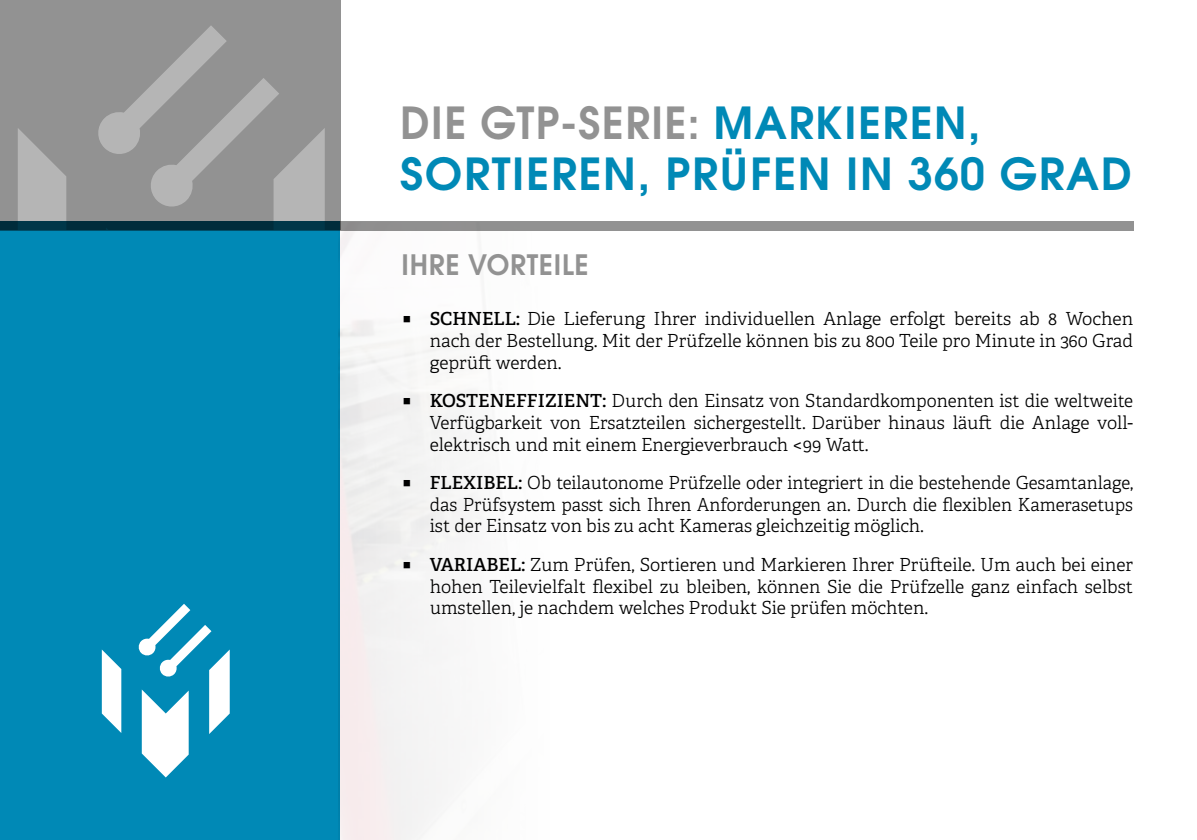
<style>
.page{position:relative;width:1197px;height:840px;background:#fff}
.page>*{position:absolute;margin:0;border:0;box-sizing:border-box;transform-origin:0 0}
.t1{font:700 44px/50px "Te X Gyre Adventor";letter-spacing:.035em;color:#0089b6}
.t2{font:700 28px "Te X Gyre Adventor";letter-spacing:.025em;color:#929292}
.t3{font:300 18px/21.6px "Adelle";color:#000;text-align:justify}
.s1{color:#929292}
.s2{font-weight:600}
</style>
<div class="page">
<div style="left:0;top:0;width:340px;height:230px;background:#929292"></div>
<svg style="left:18px;top:128px;width:48px;height:93px"></svg>
<svg style="left:98px;top:26px;width:227px;height:195px"></svg>
<div style="left:0;top:221px;width:340px;height:618px;background:#0089b6"></div>
<svg style="left:102px;top:649px;width:19px;height:83px"></svg>
<svg style="left:138px;top:604px;width:92px;height:173px"></svg>
<svg style="left:0;top:221px;width:1133px;height:9px;background:#657378"></svg>
<h1 class="t1" style="left:400px;top:94px;width:733px"><span class="s1">DIE GTP-SERIE:</span> MARKIEREN,<br>SORTIEREN, PRÜFEN IN 360 GRAD</h1>
<h2 class="t2" style="left:401px;top:240px;width:189px">IHRE VORTEILE</h2>
<p class="t3" style="left:429px;top:308px;width:704px;text-indent:-28px">̃ <span class="s2">SCHNELL:</span> Die Lieferung Ihrer individuellen Anlage erfolgt bereits ab 8 Wochen nach der Bestellung. Mit der Prüfzelle können bis zu 800 Teile pro Minute in 360 Grad geprüft werden.</p>
<p class="t3" style="left:429px;top:390px;width:705px;text-indent:-28px">̃ <span class="s2">KOSTENEFFIZIENT:</span> Durch den Einsatz von Standardkomponenten ist die weltweite Verfügbarkeit von Ersatzteilen sichergestellt. Darüber hinaus läuft die Anlage voll&shy;elektrisch und mit einem Energieverbrauch &lt;99 Watt.</p>
<p class="t3" style="left:429px;top:472px;width:705px;text-indent:-28px">̃ <span class="s2">FLEXIBEL:</span> Ob teilautonome Prüfzelle oder integriert in die bestehende Gesamtanlage, das Prüfsystem passt sich Ihren Anforderungen an. Durch die flexiblen Kamerasetups ist der Einsatz von bis zu acht Kameras gleichzeitig möglich.</p>
<p class="t3" style="left:429px;top:554px;width:704px;text-indent:-28px">̃ <span class="s2">VARIABEL:</span> Zum Prüfen, Sortieren und Markieren Ihrer Prüfteile. Um auch bei einer hohen Teilevielfalt flexibel zu bleiben, können Sie die Prüfzelle ganz einfach selbst umstellen, je nachdem welches Produkt Sie prüfen möchten.</p>
</div>
